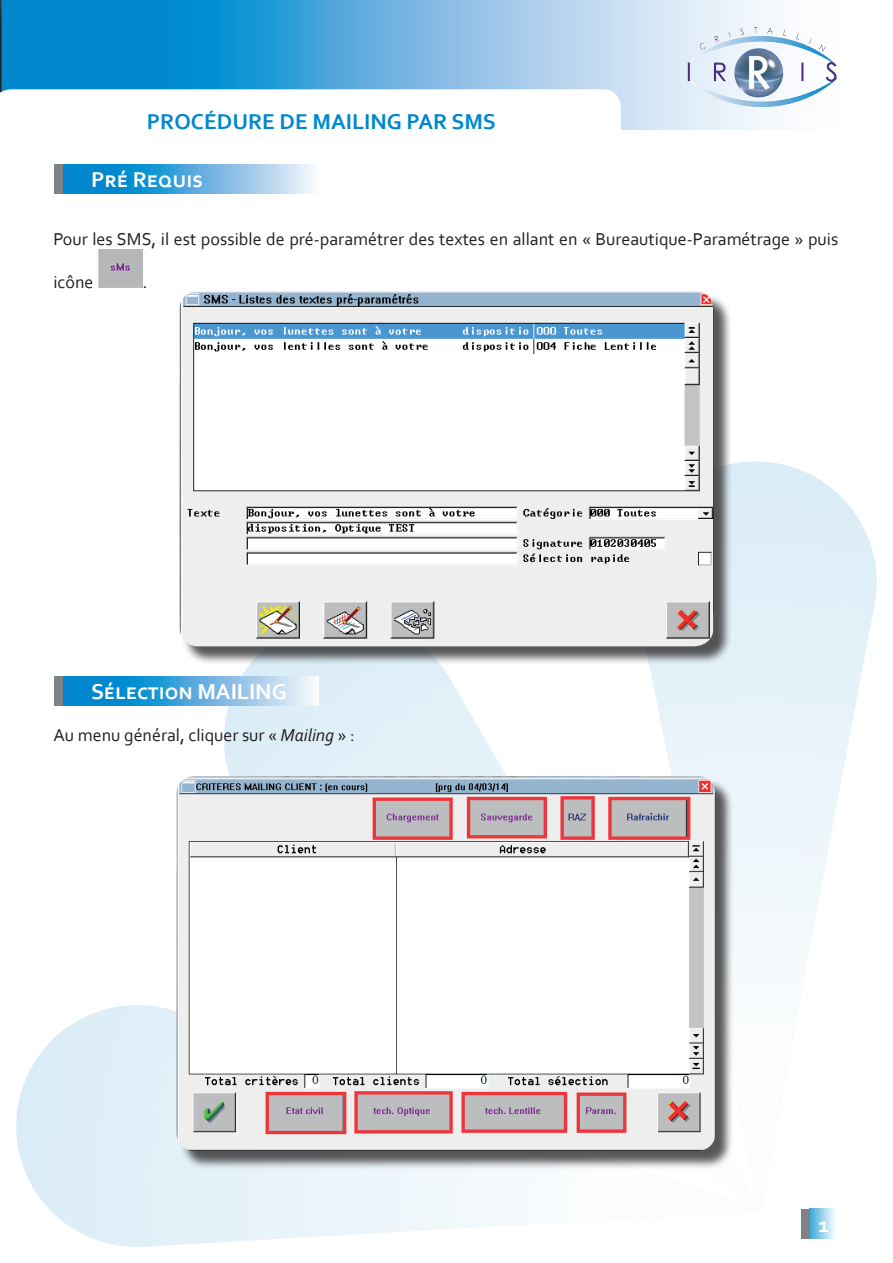
<style>
.page{position:relative;width:893px;height:1263px;background:#fff}
.page>*{position:absolute;margin:0;border:0;box-sizing:border-box;transform-origin:0 0}
.t1{font:700 22.5px "Corbel";color:#fff}
.t2{font:700 22.5px "Corbel";color:#0087cd}
.t3{font:18px "Corbel";color:#231f20}
.s1{font-style:italic}
</style>
<div class="page">
<svg style="left:16px;top:1005px;width:545px;height:242px"></svg>
<svg style="left:224px;top:665px;width:337px;height:546px"></svg>
<svg style="left:638px;top:461px;width:239px;height:750px"></svg>
<svg style="left:0;top:0;width:780px;height:130px;background:#67b3e0"></svg>
<img style="left:98px;top:249px;width:45px;height:39px">
<svg style="left:0;top:89px;width:621px;height:41px"></svg>
<img style="left:684px;top:27px;width:155px;height:79px">
<svg style="left:63px;top:164px;width:251px;height:30px;background:#59aede"></svg>
<svg style="left:63px;top:676px;width:256px;height:30px;background:#5cafdf"></svg>
<div style="left:54px;top:164px;width:9px;height:30px;background:#808285"></div>
<div style="left:54px;top:676px;width:9px;height:30px;background:#808285"></div>
<div style="left:809px;top:1209px;width:30px;height:30px;background:linear-gradient(to right,#3da9dc,#fff)"></div>
<div style="left:801px;top:1209px;width:8px;height:30px;background:#808285"></div>
<div style="left:182px;top:293px;width:550px;height:372px;background:#231f20;opacity:.75"></div>
<img style="left:179px;top:291px;width:534px;height:355px">
<div style="left:179px;top:778px;width:555px;height:391px;background:#231f20;opacity:.75"></div>
<img style="left:176px;top:776px;width:539px;height:375px">
<p class="t2" style="left:147px;top:107px;width:351px">PROCÉDURE DE MAILING PAR SMS</p>
<p class="t1" style="left:91px;top:166px;width:114px">Pré Requis</p>
<p class="t3" style="left:53px;top:228px;width:786px">Pour les SMS, il est possible de pré-paramétrer des textes en allant en « Bureautique-Paramétrage » puis</p>
<p class="t3" style="left:53px;top:271px;width:42px">icône</p>
<p class="t3" style="left:143px;top:271px;width:6px">.</p>
<p class="t1" style="left:91px;top:678px;width:197px">Sélection MAILING</p>
<p class="t3" style="left:53px;top:724px;width:303px">Au menu général, cliquer sur « <span class="s1">Mailing</span> » :</p>
<p class="t1" style="left:818px;top:1211px;width:13px">1</p>
</div>
